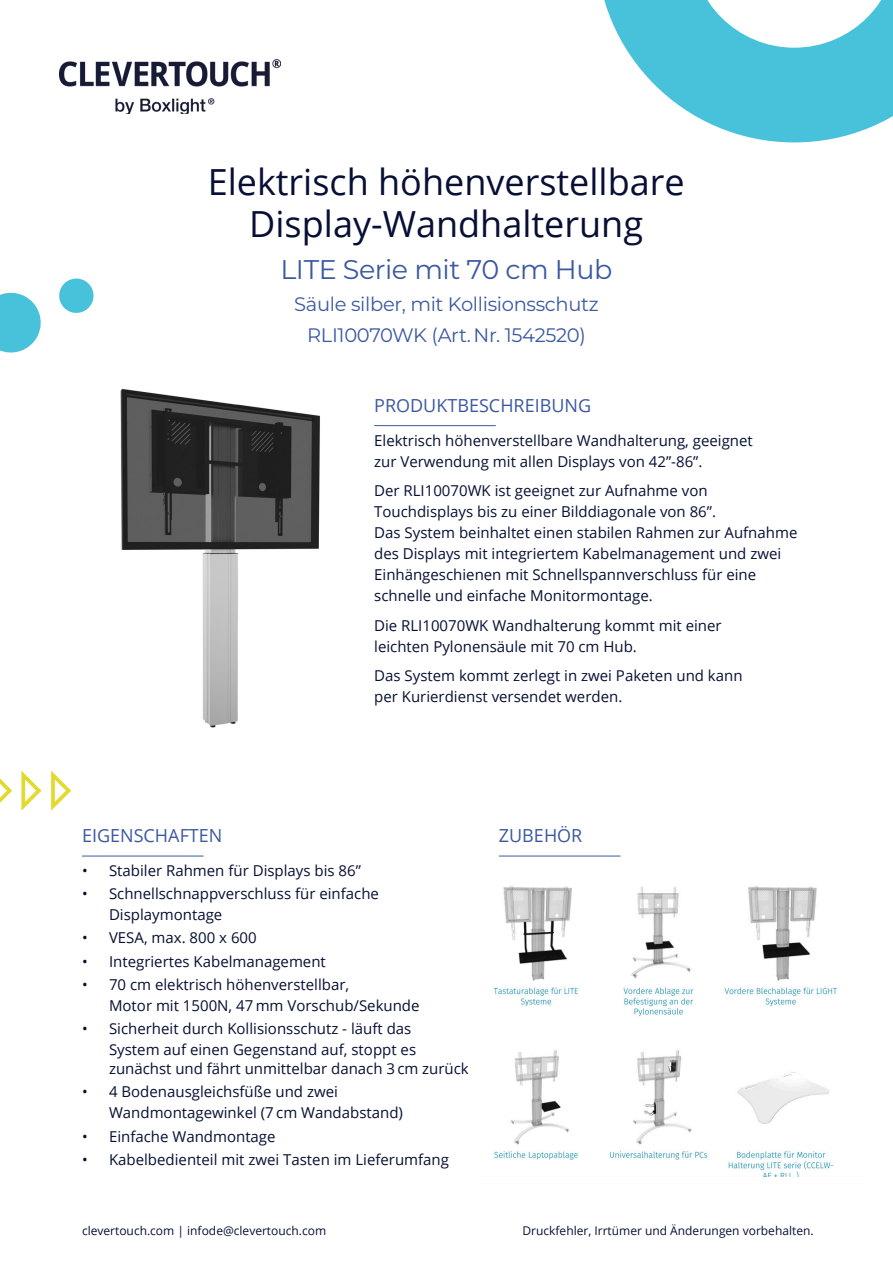
<style>
.page{position:relative;width:893px;height:1263px;background:#fff}
.page>*{position:absolute;margin:0;border:0;box-sizing:border-box;transform-origin:0 0}
.t1{font:36px/42px "Open Sans";color:#071034;text-align:center}
.t2{font:27px "Montserrat";letter-spacing:-.015em;color:#3c59a0}
.t3{font:19.5px "Montserrat";letter-spacing:-.015em;color:#3c59a0}
.t4{font:18px "Open Sans";color:#3c59a0}
.t5{font:15px/21px "Open Sans";color:#071034}
.t6{font:12px "Open Sans";color:#071034}
</style>
<div class="page">
<img style="left:60px;top:60px;width:221px;height:54px">
<hr style="left:374px;top:425px;width:122px;height:1px;background:#3c59a0">
<hr style="left:82px;top:856px;width:122px;height:1px;background:#3c59a0">
<img style="left:120px;top:388px;width:200px;height:340px">
<svg style="left:604px;top:0;width:289px;height:142px"></svg>
<svg style="left:0;top:292px;width:41px;height:61px"></svg>
<svg style="left:59px;top:278px;width:35px;height:35px"></svg>
<svg style="left:51px;top:770px;width:20px;height:41px"></svg>
<svg style="left:21px;top:770px;width:21px;height:41px"></svg>
<svg style="left:0;top:778px;width:12px;height:25px"></svg>
<hr style="left:499px;top:856px;width:121px;height:1px;background:#3c59a0">
<img style="left:493px;top:886px;width:344px;height:291px">
<p class="t1" style="left:208px;top:160px;width:478px">Elektrisch höhenverstellbare<br>Display-Wandhalterung</p>
<p class="t2" style="left:281px;top:251px;width:333px">LITE Serie mit 70 cm Hub</p>
<p class="t3" style="left:294px;top:290px;width:306px">Säule silber, mit Kollisionsschutz</p>
<p class="t3" style="left:307px;top:322px;width:280px">RLI10070WK (Art. Nr. 1542520)</p>
<p class="t4" style="left:374px;top:393px;width:219px">PRODUKTBESCHREIBUNG</p>
<p class="t5" style="left:374px;top:429px;width:380px">Elektrisch höhenverstellbare Wandhalterung, geeignet zur Verwendung mit allen Displays von 42”-86”.</p>
<p class="t5" style="left:374px;top:480px;width:425px">Der RLI10070WK ist geeignet zur Aufnahme von Touchdisplays bis zu einer Bilddiagonale von 86”.<br>Das System beinhaltet einen stabilen Rahmen zur Aufnahme des Displays mit integriertem Kabelmanagement und zwei Einhängeschienen mit Schnellspannverschluss für eine schnelle und einfache Monitormontage.</p>
<p class="t5" style="left:374px;top:614px;width:349px">Die RLI10070WK Wandhalterung kommt mit einer leichten Pylonensäule mit 70 cm Hub.</p>
<p class="t5" style="left:374px;top:665px;width:370px">Das System kommt zerlegt in zwei Paketen und kann per Kurierdienst versendet werden.</p>
<p class="t4" style="left:82px;top:823px;width:142px">EIGENSCHAFTEN</p>
<p class="t5" style="left:82px;top:860px;width:280px">• Stabiler Rahmen für Displays bis 86”</p>
<p class="t5" style="left:109px;top:883px;width:271px;text-indent:-27px">• Schnellschnappverschluss für einfache<br>Displaymontage</p>
<p class="t5" style="left:82px;top:927px;width:176px">• VESA, max. 800 x 600</p>
<p class="t5" style="left:82px;top:950px;width:245px">• Integriertes Kabelmanagement</p>
<p class="t5" style="left:109px;top:973px;width:312px;text-indent:-27px">• 70 cm elektrisch höhenverstellbar,<br>Motor mit 1500N, 47 mm Vorschub/Sekunde</p>
<p class="t5" style="left:109px;top:1017px;width:309px;text-indent:-27px">• Sicherheit durch Kollisionsschutz - läuft das<br>System auf einen Gegenstand auf, stoppt es</p>
<p class="t5" style="left:109px;top:1058px;width:361px">zunächst und fährt unmittelbar danach 3 cm zurück</p>
<p class="t5" style="left:109px;top:1081px;width:295px;text-indent:-27px">• 4 Bodenausgleichsfüße und zwei<br>Wandmontagewinkel (7 cm Wandabstand)</p>
<p class="t5" style="left:82px;top:1125px;width:195px">• Einfache Wandmontage</p>
<p class="t5" style="left:82px;top:1148px;width:369px">• Kabelbedienteil mit zwei Tasten im Lieferumfang</p>
<p class="t6" style="left:82px;top:1223px;width:246px">clevertouch.com | infode@clevertouch.com</p>
<p class="t4" style="left:499px;top:823px;width:85px">ZUBEHÖR</p>
<p class="t6" style="left:522px;top:1223px;width:293px">Druckfehler, Irrtümer und Änderungen vorbehalten.</p>
</div>
